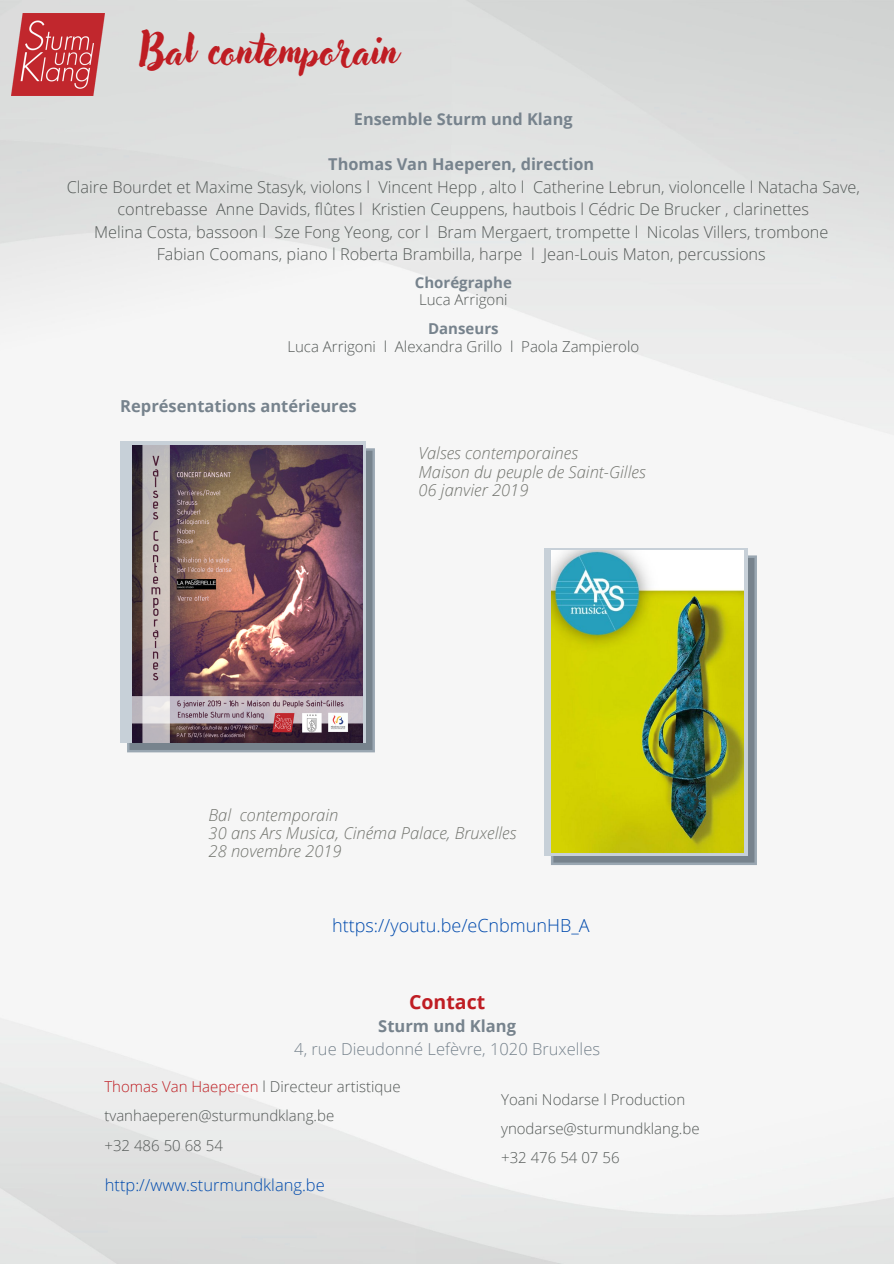
<style>
.page{position:relative;width:894px;height:1264px;background:#fff}
.page>*{position:absolute;margin:0;border:0;box-sizing:border-box;transform-origin:0 0}
.t1{font:40.35px "Adlery Pro";color:#bf1d23}
.t2{font:700 19.5px "Open Sans";color:#bf1d23}
.t3{font:300 18px "Open Sans";color:#004aad}
.t4{font:italic 300 16.5px "Open Sans";color:#72746e}
.t5{font:700 16.5px "Open Sans";color:#77838d}
.t6{font:300 16.5px "Open Sans";color:#77838d}
.t7{font:300 16.5px "Open Sans";color:#004aad}
.t8{font:300 16.35px/22.5px "Open Sans";color:#545957;text-align:center}
.t9{font:700 16.35px "Open Sans";color:#77838d}
.t10{font:300 15px "Open Sans";color:#545957}
.t11{font:700 15px "Open Sans";color:#77838d}
.s1{color:#bf1d23}
</style>
<div class="page">
<img style="left:0;top:0;width:893px;height:1263px">
<img style="left:11px;top:14px;width:94px;height:82px">
<svg style="left:127px;top:448px;width:248px;height:304px;fill:#77838d"></svg>
<div style="left:120px;top:441px;width:245px;height:302px;background:#c7d0d8"></div>
<img style="left:132px;top:445px;width:230px;height:297px">
<svg style="left:550px;top:555px;width:206px;height:310px;fill:#77838d"></svg>
<svg style="left:544px;top:548px;width:203px;height:307px;fill:#c7d0d8"></svg>
<img style="left:551px;top:550px;width:191px;height:302px">
<p class="t1" style="left:140px;top:32px;width:260px">Bal contemporain</p>
<p class="t9" style="left:354px;top:108px;width:220px">Ensemble Sturm und Klang</p>
<p class="t9" style="left:328px;top:153px;width:267px">Thomas Van Haeperen, direction</p>
<p class="t8" style="left:67px;top:175px;width:794px">Claire Bourdet et Maxime Stasyk, violons l Vincent Hepp , alto l Catherine Lebrun, violoncelle l Natacha Save, contrebasse Anne Davids, flûtes l Kristien Ceuppens, hautbois l Cédric De Brucker , clarinettes</p>
<p class="t8" style="left:94px;top:220px;width:735px">Melina Costa, bassoon l Sze Fong Yeong, cor l Bram Mergaert, trompette l Nicolas Villers, trombone</p>
<p class="t8" style="left:157px;top:243px;width:610px">Fabian Coomans, piano l Roberta Brambilla, harpe l Jean-Louis Maton, percussions</p>
<p class="t11" style="left:414px;top:272px;width:98px">Chorégraphe</p>
<p class="t10" style="left:419px;top:289px;width:90px">Luca Arrigoni</p>
<p class="t11" style="left:428px;top:318px;width:72px">Danseurs</p>
<p class="t10" style="left:287px;top:336px;width:353px">Luca Arrigoni l Alexandra Grillo l Paola Zampierolo</p>
<p class="t5" style="left:120px;top:394px;width:238px">Représentations antérieures</p>
<p class="t4" style="left:418px;top:442px;width:161px">Valses contemporaines</p>
<p class="t4" style="left:418px;top:460px;width:229px">Maison du peuple de Saint-Gilles</p>
<p class="t4" style="left:418px;top:478px;width:111px">06 janvier 2019</p>
<p class="t4" style="left:208px;top:803px;width:131px">Bal contemporain</p>
<p class="t4" style="left:208px;top:821px;width:309px">30 ans Ars Musica, Cinéma Palace, Bruxelles</p>
<p class="t4" style="left:208px;top:839px;width:134px">28 novembre 2019</p>
<p class="t3" style="left:332px;top:912px;width:259px">https://youtu.be/eCnbmunHB_A</p>
<p class="t2" style="left:409px;top:987px;width:78px">Contact</p>
<p class="t5" style="left:378px;top:1014px;width:139px">Sturm und Klang</p>
<p class="t6" style="left:294px;top:1037px;width:307px">4, rue Dieudonné Lefèvre, 1020 Bruxelles</p>
<p class="t10" style="left:104px;top:1076px;width:297px"><span class="s1">Thomas Van Haeperen</span> l Directeur artistique</p>
<p class="t10" style="left:104px;top:1105px;width:231px">tvanhaeperen@sturmundklang.be</p>
<p class="t10" style="left:104px;top:1134px;width:120px">+32 486 50 68 54</p>
<p class="t7" style="left:105px;top:1172px;width:221px">http://www.sturmundklang.be</p>
<p class="t10" style="left:501px;top:1088px;width:185px">Yoani Nodarse l Production</p>
<p class="t10" style="left:501px;top:1117px;width:200px">ynodarse@sturmundklang.be</p>
<p class="t10" style="left:501px;top:1147px;width:120px">+32 476 54 07 56</p>
</div>
